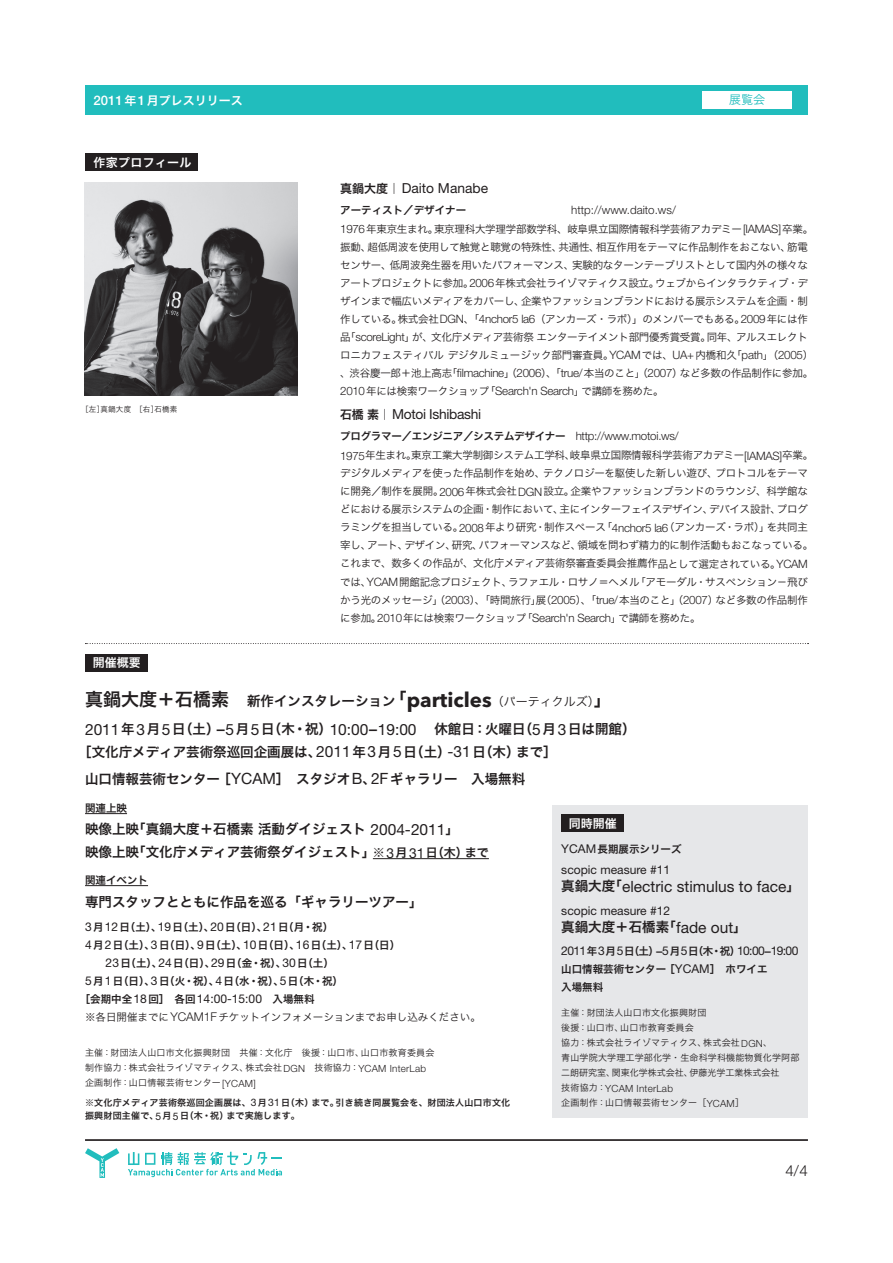
<style>
.page{position:relative;width:893px;height:1263px;background:#fff}
.page>*{position:absolute;margin:0;border:0;box-sizing:border-box;transform-origin:0 0}
.t1{font:15.45px "Helvetica Neue";color:#231f20}
.t2{font:300 15.15px "Helvetica Neue";color:#231f20}
.t3{font:13.8px "Helvetica Neue";letter-spacing:-.02em;color:#231f20}
.t4{font:13.8px "Helvetica Neue";color:#231f20}
.t5{font:13.5px/28.3px "Hira Kaku Pro W6";color:#231f20}
.t6{font:12.15px "Helvetica Neue";letter-spacing:-.05em;color:#231f20}
.t7{font:12.15px "Helvetica Neue";color:#231f20}
.t8{font:12px "Hira Kaku Pro W6";color:#fff}
.t9{font:12px "Hira Kaku Pro W6";letter-spacing:.025em;color:#fff}
.t10{font:12px "Hira Kaku Pro W3";color:#21bdbd}
.t11{font:300 11.55px "Helvetica Neue";color:#231f20}
.t12{font:10.5px/18px "Hira Kaku Pro W3";letter-spacing:-.025em;color:#231f20}
.t13{font:10.5px/18px "Hira Kaku Pro W6";color:#231f20}
.t14{font:10.5px "Hira Kaku Pro W6";letter-spacing:-.025em;color:#231f20}
.t15{font:10.5px "Hira Kaku Pro W3";color:#231f20}
.t16{font:300 9.9px "Helvetica Neue";letter-spacing:.025em;color:#231f20}
.t17{font:9px/15px "Hira Kaku Pro W3";letter-spacing:.025em;color:#231f20}
.t18{font:9px/13.5px "Hira Kaku Pro W6";letter-spacing:.025em;color:#231f20}
.t19{font:7.5px "Hira Kaku Pro W3";letter-spacing:.025em;color:#231f20}
.s1{font-family:"Helvetica Neue";font-weight:500;font-size:13.2px}
.s2{font-family:"Hira Kaku Pro W6";font-size:12px}
.s3{font-family:"Helvetica Neue";font-weight:300;font-size:11.55px}
.s4{font-size:18px}
.s5{font-family:"Hira Kaku Pro W3";font-size:10.5px;color:#fff}
.s6{font-family:"Avenir Next LT Pro";font-weight:700;font-size:20.4px}
.s7{font-family:"Hira Kaku Pro W3";font-size:12px}
.s8{font-family:"Helvetica Neue";font-size:15.45px}
.s9{font-size:12px}
.s10{font-family:"Helvetica Neue";font-size:13.8px}
.s11{font-family:"Helvetica Neue";font-size:12.15px}
.s12{font-family:"Helvetica Neue";font-weight:300;font-size:12.15px}
.s13{font-family:"Helvetica Neue";font-weight:300;font-size:9.9px}
.s14{font-family:"Helvetica Neue";font-size:10.35px}
.s15{font-family:"Hira Kaku Pro W6";font-size:13.5px}
.s16{font-family:"Hira Kaku Pro W6";font-size:10.5px}
.s17{font-family:"Hira Kaku Pro W3";font-weight:400;font-size:9px}
</style>
<div class="page">
<svg style="left:85px;top:1148px;width:34px;height:30px"></svg>
<svg style="left:128px;top:1152px;width:154px;height:25px"></svg>
<div style="left:85px;top:85px;width:723px;height:30px;background:#21bdbd"></div>
<hr style="left:85px;top:1139px;width:723px;height:1px;background:#231f20">
<hr style="left:85px;top:1140px;width:723px;height:1px;background:#231f20">
<div style="left:702px;top:92px;width:90px;height:17px;background:#fff"></div>
<div style="left:85px;top:654px;width:62px;height:17px;background:#231f20"></div>
<svg style="left:85px;top:643px;width:723px;height:1px"></svg>
<div style="left:85px;top:153px;width:113px;height:17px;background:#231f20"></div>
<div style="left:553px;top:805px;width:255px;height:312px;background:#e6e7e9"></div>
<div style="left:561px;top:815px;width:62px;height:17px;background:#231f20"></div>
<hr style="left:85px;top:813px;width:42px;height:1px;background:#231f20">
<hr style="left:373px;top:858px;width:116px;height:1px;background:#231f20">
<hr style="left:85px;top:885px;width:63px;height:1px;background:#231f20">
<img style="left:85px;top:183px;width:213px;height:213px">
<p class="t8" style="left:94px;top:89px;width:151px"><span class="s1">2011</span>年<span class="s1">1</span>月プレスリリース</p>
<p class="t10" style="left:729px;top:89px;width:37px">展覧会</p>
<p class="t9" style="left:93px;top:151px;width:100px">作家プロフィール</p>
<p class="t19" style="left:81px;top:402px;width:98px">［左］真鍋大度［右］石橋素</p>
<p class="t8" style="left:93px;top:652px;width:49px">開催概要</p>
<h3 class="t4" style="left:340px;top:180px;width:149px"><span class="s2">真鍋大度｜</span>Daito Manabe</h3>
<p class="t13" style="left:340px;top:200px;width:127px">アーティスト／デザイナー</p>
<p class="t11" style="left:571px;top:203px;width:106px">http://www.daito.ws/</p>
<p class="t12" style="left:340px;top:219px;width:474px"><span class="s3">1976</span>年東京生まれ。東京理科大学理学部数学科、岐阜県立国際情報科学芸術アカデミー<span class="s3">[IAMAS]</span>卒業。振動、超低周波を使用して触覚と聴覚の特殊性、共通性、相互作用をテーマに作品制作をおこない、筋電センサー、低周波発生器を用いたパフォーマンス、実験的なターンテーブリストとして国内外の様々なアートプロジェクトに参加。<span class="s3">2006</span>年株式会社ライゾマティクス設立。ウェブからインタラクティブ・デザインまで幅広いメディアをカバーし、企業やファッションブランドにおける展示システムを企画・制作している。株式会社<span class="s3">DGN</span>、「<span class="s3">4nchor5 la6</span>（アンカーズ・ラボ）」のメンバーでもある。<span class="s3">2009</span>年には作品「<span class="s3">scoreLight</span>」が、文化庁メディア芸術祭エンターテイメント部門優秀賞受賞。同年、アルスエレクトロニカフェスティバルデジタルミュージック部門審査員。<span class="s3">YCAM</span>では、<span class="s3">UA+</span>内橋和久「<span class="s3">path</span>」（<span class="s3">2005</span>）、渋谷慶一郎＋池上高志「<span class="s3">filmachine</span>」（<span class="s3">2006</span>）、「<span class="s3">true/</span>本当のこと」（<span class="s3">2007</span>）など多数の作品制作に参加。<span class="s3">2010</span>年には検索ワークショップ「<span class="s3">Search'n Search</span>」で講師を務めた。</p>
<h3 class="t3" style="left:340px;top:406px;width:143px"><span class="s2">石橋素｜</span>Motoi Ishibashi</h3>
<p class="t14" style="left:340px;top:426px;width:340px">プログラマー／エンジニア／システムデザイナー <span class="s3">http://www.motoi.ws/</span></p>
<p class="t12" style="left:340px;top:446px;width:475px"><span class="s3">1975</span>年生まれ。東京工業大学制御システム工学科、岐阜県立国際情報科学芸術アカデミー<span class="s3">[IAMAS]</span>卒業。デジタルメディアを使った作品制作を始め、テクノロジーを駆使した新しい遊び、プロトコルをテーマに開発／制作を展開。<span class="s3">2006</span>年株式会社<span class="s3">DGN</span>設立。企業やファッションブランドのラウンジ、科学館などにおける展示システムの企画・制作において、主にインターフェイスデザイン、デバイス設計、プログラミングを担当している。<span class="s3">2008</span>年より研究・制作スペース「<span class="s3">4nchor5 la6</span>（アンカーズ・ラボ）」を共同主宰し、アート、デザイン、研究、パフォーマンスなど、領域を問わず精力的に制作活動もおこなっている。これまで、数多くの作品が、文化庁メディア芸術祭審査委員会推薦作品として選定されている。<span class="s3">YCAM</span>では、<span class="s3">YCAM</span>開館記念プロジェクト、ラファエル・ロサノ＝ヘメル「アモーダル・サスペンション－飛びかう光のメッセージ」（<span class="s3">2003</span>）、「時間旅行」展（<span class="s3">2005</span>）、「<span class="s3">true/</span>本当のこと」（<span class="s3">2007</span>）など多数の作品制作に参加。<span class="s3">2010</span>年には検索ワークショップ「<span class="s3">Search'n Search</span>」で講師を務めた。</p>
<p class="t5" style="left:85px;top:686px;width:552px"><span class="s4">真</span><span class="s5">開</span><span class="s4">鍋</span><span class="s5">催概</span><span class="s4">大</span><span class="s5">要</span><span class="s4">度＋石橋素</span> 新作インスタレーション<span class="s4">「</span><span class="s6">particles</span><span class="s7">（パーティクルズ）</span><span class="s4">」<br></span><span class="s8">2011</span>年<span class="s8">3</span>月<span class="s8">5</span>日（土）-<span class="s8">5</span>月<span class="s8">5</span>日（木・祝）<span class="s8">10:00</span>-<span class="s8">19:00</span> 休館日：火曜日（<span class="s8">5</span>月<span class="s8">3</span>日は開館）</p>
<p class="t5" style="left:85px;top:737px;width:473px;line-height:27px;text-indent:-7px">［文化庁メディア芸術祭巡回企画展は、<span class="s8">2011</span>年<span class="s8">3</span>月<span class="s8">5</span>日（土）<span class="s8">-31</span>日（木）まで］山口情報芸術センター［<span class="s8">YCAM</span>］スタジオ<span class="s8">B</span>、<span class="s8">2F</span>ギャラリー 入場無料</p>
<p class="t13" style="left:85px;top:799px;width:43px">関連上映</p>
<p class="t5" style="left:85px;top:817px;width:405px;line-height:22.6px">映像上映「真鍋大度＋石橋素活動ダイジェスト <span class="s8">2004-2011</span>」<br>映像上映「文化庁メディア芸術祭ダイジェスト」<span class="s9">※</span><span class="s10">3</span><span class="s9">月</span><span class="s10">31</span><span class="s9">日（木）まで</span></p>
<p class="t13" style="left:85px;top:871px;width:64px">関連イベント</p>
<p class="t5" style="left:85px;top:887px;width:339px">専門スタッフとともに作品を巡る「ギャラリーツアー」</p>
<p class="t13" style="left:85px;top:917px;width:250px"><span class="s11">3</span>月<span class="s11">12</span>日（土）、<span class="s11">19</span>日（土）、<span class="s11">20</span>日（日）、<span class="s11">21</span>日（月・祝）</p>
<p class="t13" style="left:85px;top:935px;width:317px"><span class="s11">4</span>月<span class="s11">2</span>日（土）、<span class="s11">3</span>日（日）、<span class="s11">9</span>日（土）、<span class="s11">10</span>日（日）、<span class="s11">16</span>日（土）、<span class="s11">17</span>日（日）</p>
<p class="t13" style="left:106px;top:953px;width:230px"><span class="s11">23</span>日（土）、<span class="s11">24</span>日（日）、<span class="s11">29</span>日（金・祝）、<span class="s11">30</span>日（土）</p>
<p class="t13" style="left:85px;top:971px;width:260px"><span class="s11">5</span>月 <span class="s11">1</span> 日（日）、<span class="s11">3</span> 日（火・祝）、<span class="s11">4</span> 日（水・祝）、<span class="s11">5</span> 日（木・祝）</p>
<p class="t13" style="left:80px;top:989px;width:236px">［会期中全<span class="s11">18</span>回］各回<span class="s11">14:00-15:00</span> 入場無料</p>
<p class="t15" style="left:85px;top:1007px;width:397px">※各日開催までに<span class="s12">YCAM1F</span>チケットインフォメーションまでお申し込みください。</p>
<p class="t17" style="left:85px;top:1044px;width:351px">主催：財団法人山口市文化振興財団 共催：文化庁 後援：山口市、山口市教育委員会制作協力：株式会社ライゾマティクス、株式会社<span class="s13">DGN</span> 技術協力：<span class="s13">YCAM InterLab</span>企画制作：山口情報芸術センター<span class="s13">[YCAM]</span></p>
<p class="t18" style="left:85px;top:1095px;width:427px">※文化庁メディア芸術祭巡回企画展は、<span class="s14">3</span>月<span class="s14">31</span>日（木）まで。引き続き同展覧会を、財団法人山口市文化振興財団主催で、<span class="s14">5</span>月<span class="s14">5</span>日（木・祝）まで実施します。</p>
<p class="t8" style="left:569px;top:813px;width:49px">同時開催</p>
<p class="t13" style="left:561px;top:839px;width:122px"><span class="s11">YCAM</span>長期展示シリーズ</p>
<p class="t7" style="left:561px;top:862px;width:110px">scopic measure #11</p>
<h1 class="t1" style="left:561px;top:877px;width:240px"><span class="s15">真鍋大度「</span>electric stimulus to face<span class="s15">」</span></h1>
<p class="t7" style="left:561px;top:903px;width:110px">scopic measure #12</p>
<p class="t5" style="left:561px;top:912px;width:187px">真鍋大度＋石橋素「<span class="s8">fade out</span>」</p>
<p class="t6" style="left:561px;top:943px;width:239px">2011<span class="s16">年</span>3<span class="s16">月</span>5<span class="s16">日（土）-</span>5<span class="s16">月</span>5<span class="s16">日（木・祝）</span>10:00<span class="s16">-</span>19:00</p>
<p class="t13" style="left:561px;top:959px;width:208px">山口情報芸術センター［<span class="s11">YCAM</span>］ホワイエ入場無料</p>
<p class="t17" style="left:561px;top:1005px;width:240px">主催：財団法人山口市文化振興財団<br>後援：山口市、山口市教育委員会<br>協力：株式会社ライゾマティクス、株式会社<span class="s13">DGN</span>、<br>青山学院大学理工学部化学・生命科学科機能物質化学阿部二朗研究室、関東化学株式会社、伊藤光学工業株式会社</p>
<p class="t16" style="left:561px;top:1082px;width:113px"><span class="s17">技術協力：</span>YCAM InterLab</p>
<p class="t17" style="left:561px;top:1095px;width:184px">企画制作：山口情報芸術センター［<span class="s13">YCAM</span>］</p>
<h2 class="t2" style="left:785px;top:1162px;width:24px">4/4</h2>
</div>
